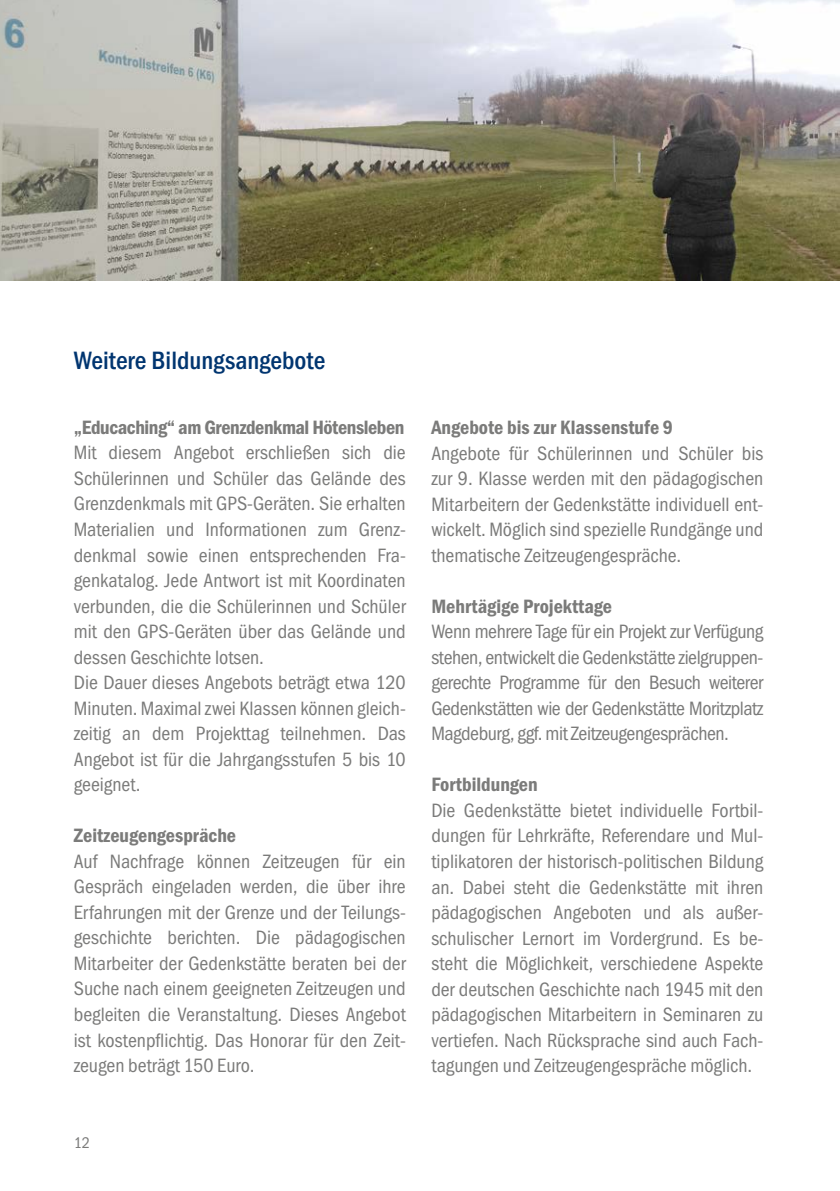
<style>
.page{position:relative;width:840px;height:1191px;background:#fff}
.page>*{position:absolute;margin:0;border:0;box-sizing:border-box;transform-origin:0 0}
.t1{font:500 condensed 26px "Franklin Gothic";color:#003570}
.t2{font:condensed 20px/25.6px "Franklin Gothic";color:#7b7b7a;text-align:justify}
.t3{font:600 condensed 20px "Franklin Gothic";color:#7b7b7a}
.t4{font:600 condensed 20px "Franklin Gothic";letter-spacing:-.02em;color:#7b7b7a}
.t5{font:condensed 16px "Franklin Gothic";color:#7b7b7a}
</style>
<div class="page">
<img style="left:0;top:0;width:839px;height:281px">
<h1 class="t1" style="left:74px;top:346px;width:253px">Weitere Bildungsangebote</h1>
<p class="t4" style="left:74px;top:416px;width:332px">„Educaching“ am Grenzdenkmal Hötensleben</p>
<p class="t2" style="left:74px;top:440px;width:333px;text-align:left">Mit diesem Angebot erschließen sich die Schülerinnen und Schüler das Gelände des Grenzdenkmals mit GPS-Geräten. Sie erhalten Materialien und Informationen zum Grenz&shy;denkmal sowie einen entsprechenden Fra&shy;genkatalog. Jede Antwort ist mit Koordinaten verbunden, die die Schülerinnen und Schüler mit den GPS-Geräten über das Gelände und dessen Geschichte lotsen.<br>Die Dauer dieses Angebots beträgt etwa 120<br>Minuten. Maximal zwei Klassen können gleich&shy;zeitig an dem Projekttag teilnehmen. Das Angebot ist für die Jahrgangsstufen 5 bis 10 geeignet.</p>
<p class="t3" style="left:74px;top:824px;width:164px">Zeitzeugengespräche</p>
<p class="t2" style="left:74px;top:848px;width:333px">Auf Nachfrage können Zeitzeugen für ein Gespräch eingeladen werden, die über ihre Erfahrungen mit der Grenze und der Teilungs&shy;geschichte berichten. Die pädagogischen Mitarbeiter der Gedenkstätte beraten bei der Suche nach einem geeigneten Zeitzeugen und begleiten die Veranstaltung. Dieses Angebot ist kostenpflichtig. Das Honorar für den Zeit&shy;zeugen beträgt 150 Euro.</p>
<p class="t5" style="left:74px;top:1134px;width:18px">12</p>
<p class="t3" style="left:431px;top:416px;width:243px">Angebote bis zur Klassenstufe 9</p>
<p class="t2" style="left:431px;top:440px;width:333px">Angebote für Schülerinnen und Schüler bis zur 9. Klasse werden mit den pädagogischen Mitarbeitern der Gedenkstätte individuell ent&shy;wickelt. Möglich sind spezielle Rundgänge und thematische Zeitzeugengespräche.</p>
<p class="t3" style="left:431px;top:594px;width:182px">Mehrtägige Projekttage</p>
<p class="t2" style="left:431px;top:619px;width:333px">Wenn mehrere Tage für ein Projekt zur Verfügung stehen, entwickelt die Gedenkstätte zielgruppen&shy;gerechte Programme für den Besuch weiterer Gedenkstätten wie der Gedenkstätte Moritzplatz Magdeburg, ggf. mit Zeitzeugengesprächen.</p>
<p class="t3" style="left:431px;top:773px;width:108px">Fortbildungen</p>
<p class="t2" style="left:431px;top:797px;width:333px">Die Gedenkstätte bietet individuelle Fortbil&shy;dungen für Lehrkräfte, Referendare und Mul&shy;tiplikatoren der historisch-politischen Bildung an. Dabei steht die Gedenkstätte mit ihren pädagogischen Angeboten und als außer&shy;schulischer Lernort im Vordergrund. Es be&shy;steht die Möglichkeit, verschiedene Aspekte der deutschen Geschichte nach 1945 mit den pädagogischen Mitarbeitern in Seminaren zu vertiefen. Nach Rücksprache sind auch Fach&shy;tagungen und Zeitzeugengespräche möglich.</p>
</div>
